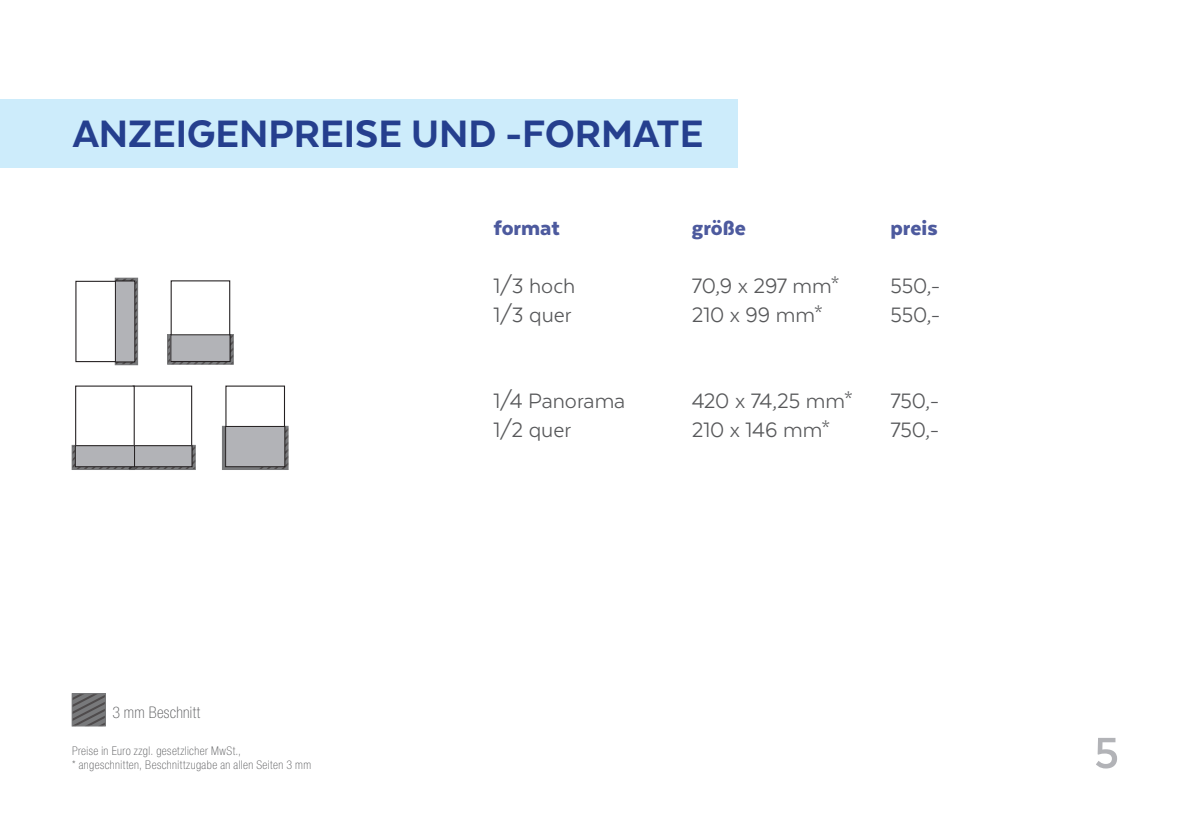
<style>
.page{position:relative;width:1191px;height:840px;background:#fff}
.page>*{position:absolute;margin:0;border:0;box-sizing:border-box;transform-origin:0 0}
.t1{font:700 50px "Texta";color:#b2b3b7}
.t2{font:800 44px "Texta";color:#253f8e}
.t3{font:24px "Texta";letter-spacing:-.005em;color:#57585a}
.t4{font:900 24px "Texta";color:#4d5a9e}
.t5{font:100 condensed 16px "Helvetica Neue";letter-spacing:.02em;color:#57585a}
.t6{font:100 condensed 12px/14px "Helvetica Neue";letter-spacing:.035em;color:#57585a}
</style>
<div class="page">
<div style="left:0;top:100px;width:737px;height:68px;background:#cdecfb"></div>
<svg style="left:74px;top:695px;width:29px;height:28px"></svg>
<div style="left:72px;top:693px;width:33px;height:32px;border:1px solid #57585a"></div>
<svg style="left:135px;top:280px;width:1px;height:82px"></svg>
<div style="left:115px;top:278px;width:23px;height:86px;border:1px solid #57585a"></div>
<svg style="left:169px;top:336px;width:62px;height:26px"></svg>
<div style="left:167px;top:334px;width:66px;height:30px;border:1px solid #57585a"></div>
<div style="left:171px;top:280px;width:59px;height:81px;border:1px solid #231f20"></div>
<div style="left:171px;top:334px;width:59px;height:27px;background:#b2b3b7"></div>
<div style="left:75px;top:280px;width:60px;height:82px;border:1px solid #231f20"></div>
<div style="left:115px;top:281px;width:20px;height:81px;background:#b2b3b7"></div>
<div style="left:115px;top:280px;width:20px;height:82px;border:1px solid #231f20"></div>
<div style="left:133px;top:385px;width:59px;height:81px;border:1px solid #231f20"></div>
<svg style="left:74px;top:445px;width:121px;height:24px;background:#97979b"></svg>
<div style="left:72px;top:445px;width:62px;height:24px;border:1px solid #57585a"></div>
<div style="left:75px;top:385px;width:60px;height:81px;border:1px solid #231f20"></div>
<div style="left:75px;top:445px;width:59px;height:21px;background:#b2b3b7"></div>
<div style="left:75px;top:445px;width:60px;height:21px;border:1px solid #231f20"></div>
<svg style="left:224px;top:428px;width:34px;height:39px"></svg>
<svg style="left:258px;top:426px;width:31px;height:44px"></svg>
<div style="left:222px;top:426px;width:66px;height:43px;border:1px solid #57585a"></div>
<div style="left:226px;top:426px;width:59px;height:40px;background:#b2b3b7"></div>
<div style="left:225px;top:426px;width:60px;height:40px;border:1px solid #231f20"></div>
<p class="t2" style="left:73px;top:111px;width:632px">ANZEIGENPREISE UND -FORMATE</p>
<p class="t4" style="left:493px;top:215px;width:68px">format</p>
<p class="t4" style="left:692px;top:215px;width:55px">größe</p>
<p class="t4" style="left:890px;top:215px;width:49px">preis</p>
<p class="t3" style="left:493px;top:273px;width:83px">1/3 hoch</p>
<p class="t3" style="left:692px;top:273px;width:150px">70,9 x 297 mm*</p>
<p class="t3" style="left:890px;top:273px;width:51px">550,-</p>
<p class="t3" style="left:493px;top:302px;width:79px">1/3 quer</p>
<p class="t3" style="left:692px;top:302px;width:133px">210 x 99 mm*</p>
<p class="t3" style="left:890px;top:302px;width:51px">550,-</p>
<p class="t3" style="left:493px;top:388px;width:133px">1/4 Panorama</p>
<p class="t3" style="left:692px;top:388px;width:163px">420 x 74,25 mm*</p>
<p class="t3" style="left:890px;top:388px;width:50px">750,-</p>
<p class="t3" style="left:493px;top:417px;width:79px">1/2 quer</p>
<p class="t3" style="left:692px;top:417px;width:140px">210 x 146 mm*</p>
<p class="t3" style="left:890px;top:417px;width:50px">750,-</p>
<p class="t5" style="left:112px;top:702px;width:89px">3 mm Beschnitt</p>
<p class="t6" style="left:72px;top:742px;width:241px">Preise in Euro zzgl. gesetzlicher MwSt.,<br>* angeschnitten, Beschnittzugabe an allen Seiten 3 mm</p>
<p class="t1" style="left:1094px;top:726px;width:26px">5</p>
</div>
